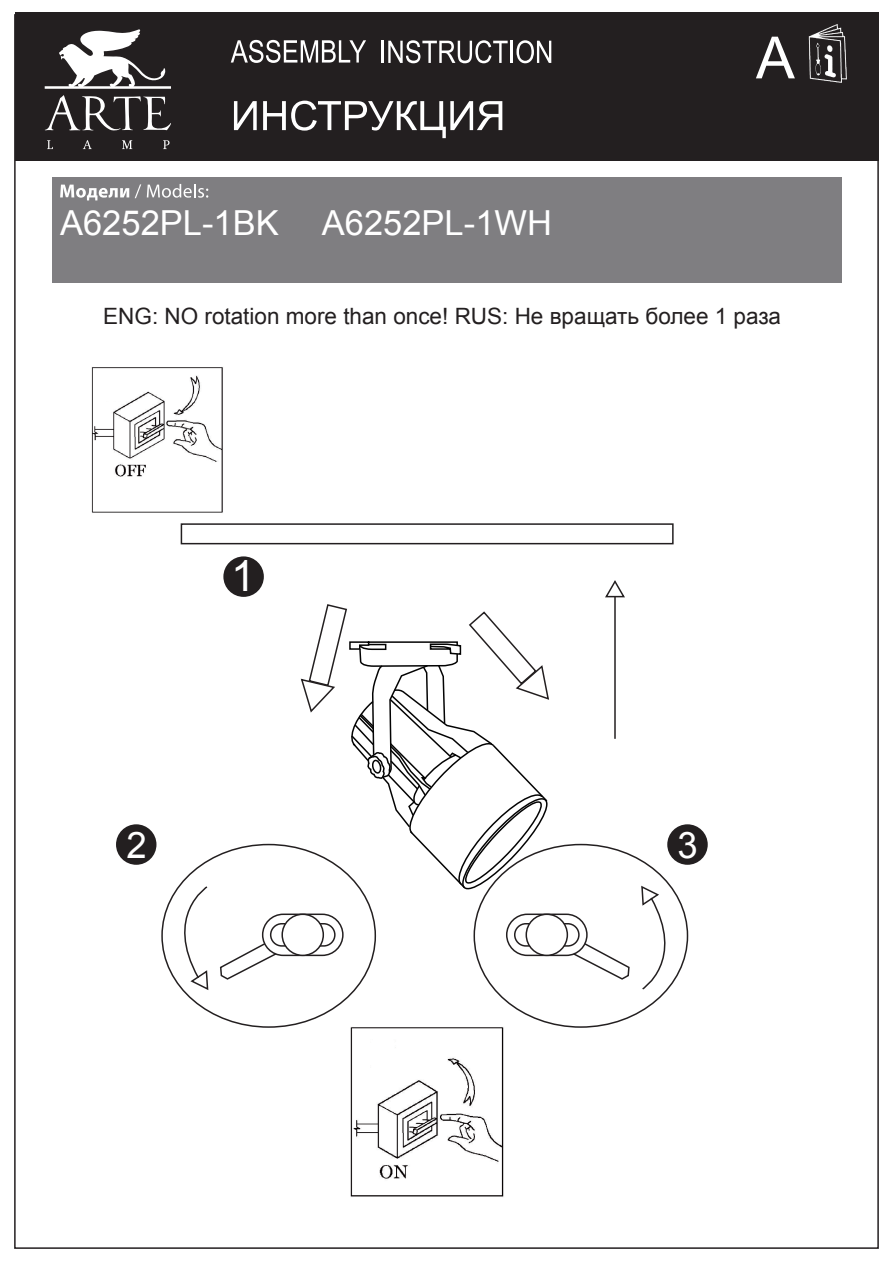
<style>
.page{position:relative;width:893px;height:1263px;background:#fff}
.page>*{position:absolute;margin:0;border:0;box-sizing:border-box;transform-origin:0 0}
.t1{font:43.2px "Arial";color:#fff}
.t2{font:36.6px "Arial";color:#fff}
.t3{font:34.5px "Arial";color:#fff}
.t4{font:22.5px "Arial";color:#231f20}
</style>
<div class="page">
<svg style="left:572px;top:943px;width:58px;height:37px"></svg>
<div style="left:16px;top:12px;width:863px;height:149px;background:#231f20"></div>
<svg style="left:45px;top:95px;width:126px;height:36px"></svg>
<svg style="left:45px;top:29px;width:126px;height:60px"></svg>
<svg style="left:47px;top:140px;width:6px;height:9px"></svg>
<svg style="left:83px;top:140px;width:9px;height:9px"></svg>
<svg style="left:122px;top:140px;width:10px;height:9px"></svg>
<svg style="left:163px;top:140px;width:7px;height:9px"></svg>
<svg style="left:231px;top:40px;width:135px;height:23px"></svg>
<hr style="left:382px;top:41px;width:2px;height:22px;background:#fff">
<svg style="left:388px;top:40px;width:120px;height:23px"></svg>
<hr style="left:511px;top:41px;width:2px;height:22px;background:#fff">
<svg style="left:516px;top:40px;width:35px;height:23px"></svg>
<svg style="left:234px;top:101px;width:23px;height:29px"></svg>
<svg style="left:263px;top:101px;width:239px;height:37px"></svg>
<img style="left:808px;top:24px;width:39px;height:59px">
<svg style="left:756px;top:37px;width:39px;height:41px"></svg>
<div style="left:181px;top:523px;width:493px;height:21px;background:#fff;border:2px solid #231f20"></div>
<hr style="left:614px;top:596px;width:2px;height:143px;background:#231f20">
<svg style="left:605px;top:580px;width:20px;height:19px"></svg>
<svg style="left:507px;top:914px;width:80px;height:41px"></svg>
<div style="left:506px;top:913px;width:82px;height:43px;border:2px solid #231f20;border-radius:21px"></div>
<div style="left:515px;top:924px;width:64px;height:22px;background:#fff;border-radius:11px"></div>
<div style="left:514px;top:923px;width:66px;height:24px;border:2px solid #231f20;border-radius:11px"></div>
<div style="left:526px;top:914px;width:41px;height:41px;background:#fff;border-radius:50%"></div>
<div style="left:525px;top:913px;width:43px;height:43px;border:2px solid #231f20;border-radius:50%"></div>
<svg style="left:641px;top:884px;width:45px;height:106px"></svg>
<svg style="left:220px;top:940px;width:58px;height:40px"></svg>
<svg style="left:263px;top:914px;width:80px;height:41px"></svg>
<div style="left:262px;top:913px;width:82px;height:43px;border:2px solid #231f20;border-radius:21px"></div>
<div style="left:271px;top:924px;width:64px;height:22px;background:#fff;border-radius:11px"></div>
<div style="left:270px;top:923px;width:66px;height:24px;border:2px solid #231f20;border-radius:11px"></div>
<div style="left:282px;top:914px;width:41px;height:41px;background:#fff;border-radius:50%"></div>
<div style="left:281px;top:913px;width:43px;height:43px;border:2px solid #231f20;border-radius:50%"></div>
<svg style="left:163px;top:885px;width:46px;height:106px"></svg>
<div style="left:52px;top:177px;width:790px;height:106px;background:#7f7e81"></div>
<svg style="left:60px;top:185px;width:69px;height:15px"></svg>
<svg style="left:135px;top:184px;width:6px;height:14px"></svg>
<svg style="left:147px;top:184px;width:61px;height:14px"></svg>
<img style="left:92px;top:367px;width:131px;height:146px">
<img style="left:350px;top:1027px;width:154px;height:170px">
<div style="left:223px;top:556px;width:41px;height:41px;background:#231f20;border-radius:50%"></div>
<div style="left:116px;top:824px;width:40px;height:41px;background:#231f20;border-radius:50%"></div>
<div style="left:667px;top:824px;width:41px;height:41px;background:#231f20;border-radius:50%"></div>
<svg style="left:300px;top:604px;width:251px;height:291px"></svg>
<h3 class="t3" style="left:60px;top:200px;width:220px">A6252PL-1BK</h3>
<h3 class="t3" style="left:322px;top:200px;width:232px">A6252PL-1WH</h3>
<p class="t4" style="left:103px;top:301px;width:679px">ENG: NO rotation more than once! RUS: Не вращать более 1 раза</p>
<h1 class="t1" style="left:231px;top:548px;width:25px">1</h1>
<h2 class="t2" style="left:127px;top:821px;width:22px">2</h2>
<h2 class="t2" style="left:678px;top:821px;width:22px">3</h2>
</div>
